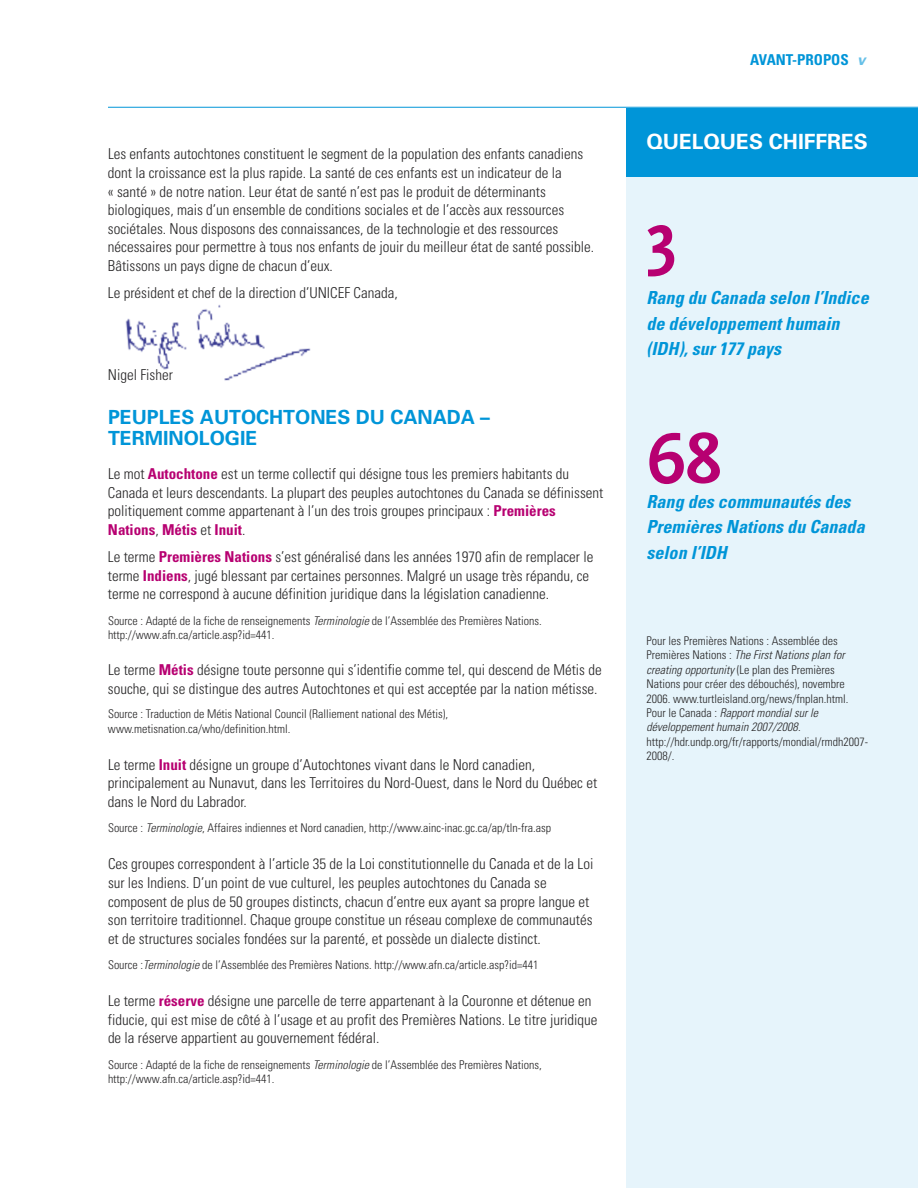
<style>
.page{position:relative;width:918px;height:1188px;background:#fff}
.page>*{position:absolute;margin:0;border:0;box-sizing:border-box;transform-origin:0 0}
.t1{font:700 72px "Scala Sans";color:#b70071}
.t2{font:700 21px "Univers";color:#fff}
.t3{font:700 19.5px/21px "Univers";color:#0095d8}
.t4{font:italic 700 condensed 18px/25.5px "Univers";letter-spacing:.005em;color:#0095d8}
.t5{font:300 condensed 15px/18.6px "Univers";color:#272627}
.t6{font:700 condensed 15px "Univers";color:#0095d8}
.t7{font:300 condensed 12px/14.4px "Univers";color:#272627}
.s1{font-weight:700;color:#b70071}
.s2{font-style:italic}
.s3{font-style:italic;font-stretch:normal;color:#66c0e8}
</style>
<div class="page">
<div style="left:626px;top:122px;width:292px;height:1066px;background:#e6f4fb"></div>
<div style="left:626px;top:108px;width:292px;height:68px;background:#0095d8"></div>
<hr style="left:108px;top:107px;width:810px;height:1px;background:#0095d8">
<img style="left:125px;top:304px;width:186px;height:77px">
<p class="t5" style="left:108px;top:146px;width:488px">Les enfants autochtones constituent le segment de la population des enfants canadiens dont la croissance est la plus rapide. La santé de ces enfants est un indicateur de la<br>« santé » de notre nation. Leur état de santé n’est pas le produit de déterminants biologiques, mais d’un ensemble de conditions sociales et de l’accès aux ressources sociétales. Nous disposons des connaissances, de la technologie et des ressources nécessaires pour permettre à tous nos enfants de jouir du meilleur état de santé possible.<br>Bâtissons un pays digne de chacun d’eux.</p>
<p class="t5" style="left:108px;top:285px;width:291px">Le président et chef de la direction d’UNICEF Canada,</p>
<p class="t5" style="left:108px;top:367px;width:66px">Nigel Fisher</p>
<h3 class="t3" style="left:108px;top:409px;width:384px">PEUPLES AUTOCHTONES DU CANADA –<br>TERMINOLOGIE</h3>
<p class="t5" style="left:108px;top:466px;width:497px">Le mot <span class="s1">Autochtone</span> est un terme collectif qui désigne tous les premiers habitants du Canada et leurs descendants. La plupart des peuples autochtones du Canada se définissent politiquement comme appartenant à l’un des trois groupes principaux : <span class="s1">Premières Nations</span>, <span class="s1">Métis</span> et <span class="s1">Inuit</span>.</p>
<p class="t5" style="left:108px;top:549px;width:487px">Le terme <span class="s1">Premières Nations</span> s’est généralisé dans les années 1970 afin de remplacer le terme <span class="s1">Indiens</span>, jugé blessant par certaines personnes. Malgré un usage très répandu, ce terme ne correspond à aucune définition juridique dans la législation canadienne.</p>
<p class="t7" style="left:108px;top:614px;width:435px">Source : Adapté de la fiche de renseignements <span class="s2">Terminologie</span> de l’Assemblée des Premières Nations. http://www.afn.ca/article.asp?id=441.</p>
<p class="t5" style="left:108px;top:662px;width:495px">Le terme <span class="s1">Métis</span> désigne toute personne qui s’identifie comme tel, qui descend de Métis de souche, qui se distingue des autres Autochtones et qui est acceptée par la nation métisse.</p>
<p class="t7" style="left:108px;top:708px;width:342px">Source : Traduction de Métis National Council (Ralliement national des Métis), www.metisnation.ca/who/definition.html.</p>
<p class="t5" style="left:108px;top:757px;width:491px">Le terme <span class="s1">Inuit</span> désigne un groupe d’Autochtones vivant dans le Nord canadien, principalement au Nunavut, dans les Territoires du Nord-Ouest, dans le Nord du Québec et dans le Nord du Labrador.</p>
<p class="t7" style="left:108px;top:822px;width:445px">Source : <span class="s2">Terminologie</span>, Affaires indiennes et Nord canadien, http://www.ainc-inac.gc.ca/ap/tln-fra.asp</p>
<p class="t5" style="left:108px;top:856px;width:487px">Ces groupes correspondent à l’article 35 de la Loi constitutionnelle du Canada et de la Loi sur les Indiens. D’un point de vue culturel, les peuples autochtones du Canada se composent de plus de 50 groupes distincts, chacun d’entre eux ayant sa propre langue et son territoire traditionnel. Chaque groupe constitue un réseau complexe de communautés et de structures sociales fondées sur la parenté, et possède un dialecte distinct.</p>
<p class="t7" style="left:108px;top:959px;width:432px">Source :<span class="s2">Terminologie</span> de l’Assemblée des Premières Nations. http://www.afn.ca/article.asp?id=441</p>
<p class="t5" style="left:108px;top:993px;width:491px">Le terme <span class="s1">réserve</span> désigne une parcelle de terre appartenant à la Couronne et détenue en fiducie, qui est mise de côté à l’usage et au profit des Premières Nations. Le titre juridique de la réserve appartient au gouvernement fédéral.</p>
<p class="t7" style="left:108px;top:1058px;width:435px">Source : Adapté de la fiche de renseignements <span class="s2">Terminologie</span> de l’Assemblée des Premières Nations, http://www.afn.ca/article.asp?id=441.</p>
<p class="t6" style="left:750px;top:54px;width:117px">AVANT-PROPOS <span class="s3">v</span></p>
<h2 class="t2" style="left:646px;top:133px;width:223px">QUELQUES CHIFFRES</h2>
<h1 class="t1" style="left:646px;top:194px;width:32px">3</h1>
<p class="t4" style="left:646px;top:287px;width:224px">Rang du Canada selon l’Indice de développement humain (IDH), sur 177 pays</p>
<h1 class="t1" style="left:646px;top:416px;width:77px">68</h1>
<p class="t4" style="left:646px;top:490px;width:220px">Rang des communautés des<br>Premières Nations du Canada selon l’IDH</p>
<p class="t7" style="left:646px;top:635px;width:223px">Pour les Premières Nations : Assemblée des Premières Nations : <span class="s2">The First Nations plan for creating opportunity</span> (Le plan des Premières Nations pour créer des débouchés), novembre 2006. www.turtleisland.org/news/fnplan.html.<br>Pour le Canada : <span class="s2">Rapport mondial sur le développement humain 2007/2008</span>. http://hdr.undp.org/fr/rapports/mondial/rmdh2007- 2008/.</p>
</div>
